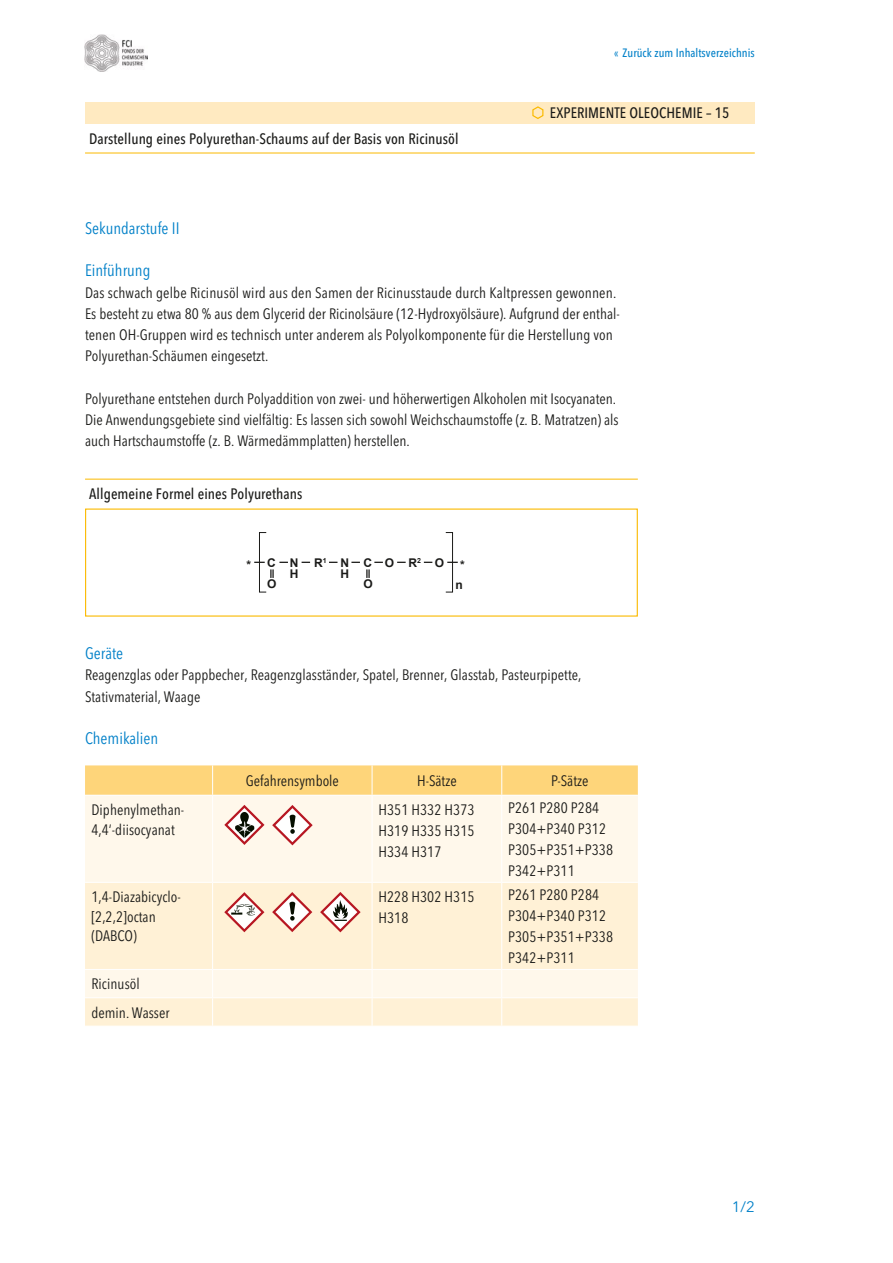
<style>
.page{position:relative;width:893px;height:1263px;background:#fff}
.page>*{position:absolute;margin:0;border:0;box-sizing:border-box;transform-origin:0 0}
.t1{font:condensed 16.5px "Avenir Next LT Pro";color:#0080c8}
.t2{font:condensed 15px/21px "Avenir Next LT Pro";color:#1a1a18}
.t3{font:500 condensed 15px "Avenir Next LT Pro";letter-spacing:.005em;color:#1a1a18}
.t4{font:15px "Avenir Next LT Pro";color:#0080c8}
.t5{font:500 condensed 12px "Avenir Next LT Pro";letter-spacing:.005em;color:#0080c8}
.t6{font:700 12px/11.2px "Arial";color:#1a1a18}
</style>
<div class="page">
<hr style="left:85px;top:153px;width:670px;height:1px;background:#fbba00">
<img style="left:84px;top:34px;width:63px;height:38px">
<div style="left:85px;top:102px;width:670px;height:21px;background:#ffeac1"></div>
<svg style="left:532px;top:106px;width:12px;height:13px"></svg>
<svg style="left:85px;top:765px;width:553px;height:30px;background:#fed67d"></svg>
<div style="left:85px;top:796px;width:553px;height:86px;background:#fff8eb"></div>
<svg style="left:85px;top:883px;width:553px;height:143px;background:#fff2da"></svg>
<hr style="left:212px;top:883px;width:1px;height:86px;background:#fff">
<hr style="left:372px;top:883px;width:1px;height:86px;background:#fff">
<hr style="left:501px;top:883px;width:1px;height:86px;background:#fff">
<hr style="left:85px;top:969px;width:128px;height:1px;background:#fff">
<hr style="left:213px;top:969px;width:159px;height:1px;background:#fff">
<hr style="left:372px;top:969px;width:130px;height:1px;background:#fff">
<hr style="left:502px;top:969px;width:136px;height:1px;background:#fff">
<svg style="left:212px;top:970px;width:1px;height:56px"></svg>
<svg style="left:372px;top:970px;width:1px;height:56px"></svg>
<svg style="left:501px;top:970px;width:1px;height:56px"></svg>
<hr style="left:212px;top:765px;width:1px;height:30px;background:#fff">
<hr style="left:372px;top:765px;width:1px;height:30px;background:#fff">
<hr style="left:501px;top:765px;width:1px;height:30px;background:#fff">
<hr style="left:85px;top:997px;width:128px;height:1px;background:#fff">
<hr style="left:212px;top:796px;width:1px;height:86px;background:#fff">
<hr style="left:372px;top:796px;width:1px;height:86px;background:#fff">
<hr style="left:501px;top:796px;width:1px;height:86px;background:#fff">
<hr style="left:213px;top:997px;width:159px;height:1px;background:#fff">
<hr style="left:372px;top:997px;width:130px;height:1px;background:#fff">
<hr style="left:502px;top:997px;width:136px;height:1px;background:#fff">
<svg style="left:224px;top:805px;width:40px;height:40px;background:#d2b8b2"></svg>
<svg style="left:272px;top:805px;width:41px;height:40px"></svg>
<svg style="left:272px;top:892px;width:40px;height:40px"></svg>
<svg style="left:320px;top:892px;width:41px;height:40px"></svg>
<svg style="left:224px;top:892px;width:40px;height:40px"></svg>
<div style="left:259px;top:532px;width:8px;height:60px;border:1px solid #1a1a18"></div>
<div style="left:445px;top:532px;width:8px;height:60px;border:1px solid #1a1a18"></div>
<svg style="left:270px;top:569px;width:4px;height:9px"></svg>
<svg style="left:366px;top:569px;width:4px;height:9px"></svg>
<hr style="left:85px;top:479px;width:553px;height:1px;background:#fbba00">
<p class="t5" style="left:614px;top:46px;width:142px">« Zurück zum Inhaltsverzeichnis</p>
<p class="t3" style="left:89px;top:130px;width:371px">Darstellung eines Polyurethan-Schaums auf der Basis von Ricinusöl</p>
<p class="t3" style="left:550px;top:104px;width:181px">EXPERIMENTE OLEOCHEMIE – 15</p>
<p class="t1" style="left:85px;top:218px;width:96px">Sekundarstufe II</p>
<p class="t1" style="left:85px;top:261px;width:67px">Einführung</p>
<p class="t2" style="left:85px;top:282px;width:536px">Das schwach gelbe Ricinusöl wird aus den Samen der Ricinusstaude durch Kaltpressen gewonnen.<br>Es besteht zu etwa 80 % aus dem Glycerid der Ricinolsäure (12-Hydroxyölsäure). Aufgrund der enthal&shy;tenen OH-Gruppen wird es technisch unter anderem als Polyolkomponente für die Herstellung von Polyurethan-Schäumen eingesetzt.</p>
<p class="t2" style="left:85px;top:388px;width:535px">Polyurethane entstehen durch Polyaddition von zwei- und höherwertigen Alkoholen mit Isocyanaten.<br>Die Anwendungsgebiete sind vielfältig: Es lassen sich sowohl Weichschaumstoffe (z. B. Matratzen) als auch Hartschaumstoffe (z. B. Wärmedämmplatten) herstellen.</p>
<p class="t3" style="left:89px;top:485px;width:215px">Allgemeine Formel eines Polyurethans</p>
<p class="t6" style="left:314px;top:557px;width:14px">R<sup>1</sup></p>
<p class="t6" style="left:385px;top:557px;width:61px">OR<sup>2</sup> O</p>
<p class="t6" style="left:267px;top:557px;width:10px">C</p>
<p class="t6" style="left:363px;top:557px;width:10px">C</p>
<p class="t6" style="left:246px;top:560px;width:6px">*</p>
<p class="t6" style="left:290px;top:557px;width:10px">N</p>
<p class="t6" style="left:460px;top:560px;width:6px">*</p>
<p class="t6" style="left:290px;top:569px;width:10px">H</p>
<p class="t6" style="left:340px;top:557px;width:10px">N<br>H</p>
<p class="t6" style="left:267px;top:579px;width:11px">O</p>
<p class="t6" style="left:363px;top:579px;width:11px">O</p>
<p class="t6" style="left:455px;top:579px;width:9px">n</p>
<p class="t1" style="left:85px;top:643px;width:40px">Geräte</p>
<p class="t2" style="left:85px;top:664px;width:498px">Reagenzglas oder Pappbecher, Reagenzglasständer, Spatel, Brenner, Glasstab, Pasteurpipette,<br>Stativmaterial, Waage</p>
<p class="t1" style="left:85px;top:728px;width:75px">Chemikalien</p>
<p class="t2" style="left:246px;top:770px;width:95px">Gefahrensymbole</p>
<p class="t2" style="left:417px;top:770px;width:41px">H-Sätze</p>
<p class="t2" style="left:551px;top:770px;width:39px">P-Sätze</p>
<p class="t2" style="left:91px;top:800px;width:94px;line-height:19.5px">Diphenylmethan-<br>4,4‘-diisocyanat</p>
<p class="t2" style="left:378px;top:799px;width:98px;text-align:justify">H351 H332 H373<br>H319 H335 H315<br>H334 H317</p>
<p class="t2" style="left:508px;top:797px;width:106px">P261 P280 P284<br>P304+P340 P312<br>P305+P351+P338<br>P342+P311</p>
<p class="t2" style="left:91px;top:887px;width:91px;line-height:19.5px">1,4-Diazabicyclo-[2,2,2]octan (DABCO)</p>
<p class="t2" style="left:378px;top:886px;width:98px">H228 H302 H315<br>H318</p>
<p class="t2" style="left:508px;top:884px;width:106px">P261 P280 P284<br>P304+P340 P312<br>P305+P351+P338<br>P342+P311</p>
<p class="t2" style="left:91px;top:970px;width:80px;line-height:28.3px">Ricinusöl demin. Wasser</p>
<p class="t4" style="left:732px;top:1198px;width:24px">1/2</p>
</div>
